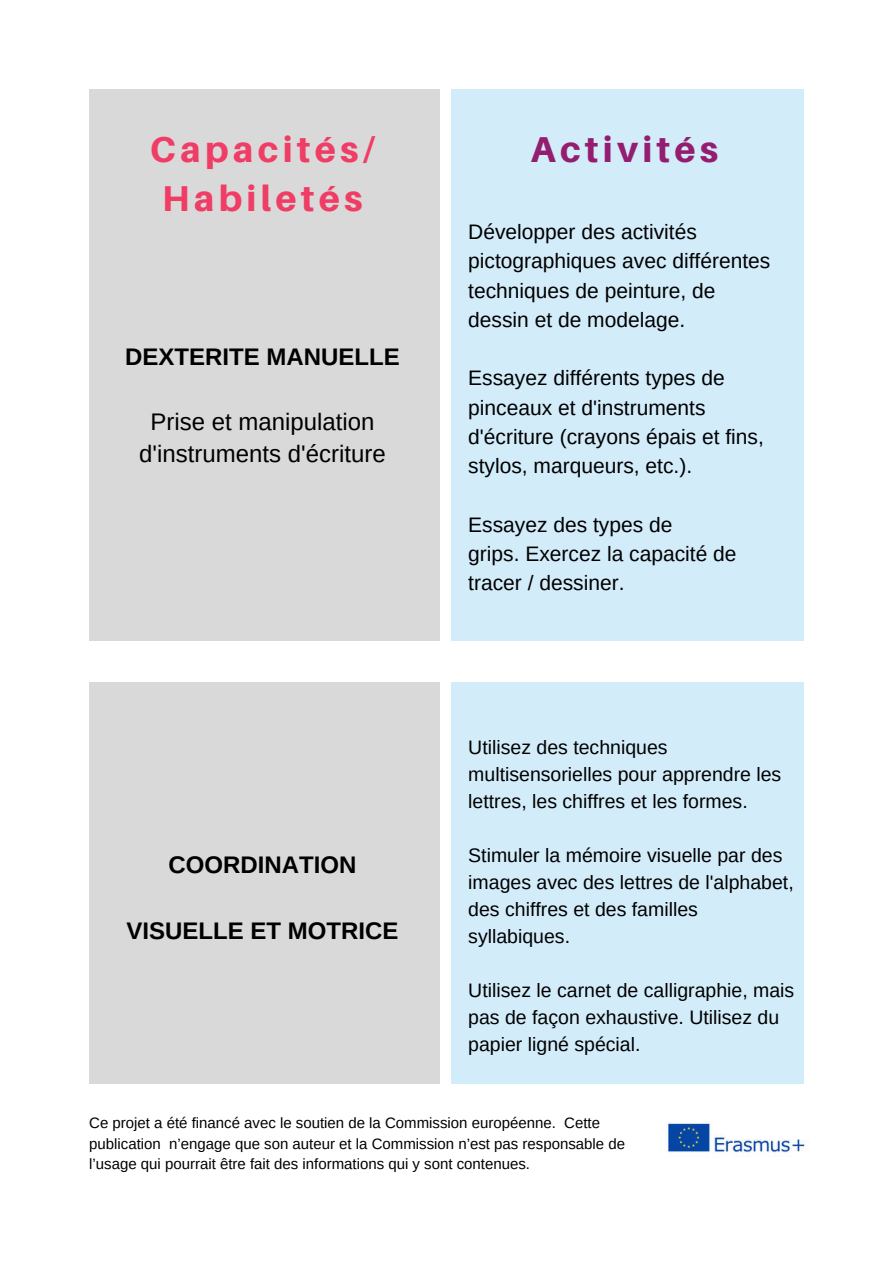
<style>
.page{position:relative;width:893px;height:1264px;background:#fff}
.page>*{position:absolute;margin:0;border:0;box-sizing:border-box;transform-origin:0 0}
.t1{font:800 36px "Aileron";letter-spacing:.12em;color:#f03d65}
.t2{font:800 36px "Aileron";letter-spacing:.12em;color:#941d6f}
.t3{font:700 24px "Arimo";color:#000}
.t4{font:24px/32.5px "Arimo";color:#000;text-align:center}
.t5{font:21px/29.2px "Arimo";color:#000}
.t6{font:21px/29.2px "Arimo";color:#000}
.t7{font:19.5px/27px "Arimo";color:#000}
.t8{font:19.5px/27px "Arimo";color:#000}
.t9{font:15px/20.2px "Arimo";color:#000}
</style>
<div class="page">
<img style="left:666px;top:1121px;width:141px;height:32px">
<div style="left:89px;top:89px;width:351px;height:551px;background:#d9d9d9"></div>
<div style="left:451px;top:89px;width:352px;height:551px;background:#d3ecfa"></div>
<div style="left:89px;top:682px;width:351px;height:401px;background:#d9d9d9"></div>
<div style="left:451px;top:682px;width:352px;height:401px;background:#d3ecfa"></div>
<h1 class="t1" style="left:150px;top:129px;width:227px">Capacités/</h1>
<h1 class="t2" style="left:531px;top:129px;width:189px">Activités</h1>
<h1 class="t1" style="left:162px;top:178px;width:202px">Habiletés</h1>
<p class="t3" style="left:125px;top:340px;width:276px">DEXTERITE MANUELLE</p>
<p class="t4" style="left:139px;top:405px;width:248px">Prise et manipulation d'instruments d'écriture</p>
<p class="t3" style="left:168px;top:848px;width:189px">COORDINATION</p>
<p class="t3" style="left:126px;top:913px;width:273px">VISUELLE ET MOTRICE</p>
<p class="t5" style="left:468px;top:217px;width:303px">Développer des activités pictographiques avec différentes techniques de peinture, de dessin et de modelage.</p>
<p class="t5" style="left:468px;top:363px;width:297px">Essayez différents types de pinceaux et d'instruments d'écriture (crayons épais et fins, stylos, marqueurs, etc.).</p>
<p class="t6" style="left:468px;top:510px;width:270px">Essayez des types de<br>grips. Exercez la capacité de tracer / dessiner.</p>
<p class="t7" style="left:468px;top:734px;width:314px">Utilisez des techniques multisensorielles pour apprendre les lettres, les chiffres et les formes.</p>
<p class="t7" style="left:468px;top:842px;width:327px">Stimuler la mémoire visuelle par des images avec des lettres de l'alphabet, des chiffres et des familles syllabiques.</p>
<p class="t8" style="left:468px;top:977px;width:327px">Utilisez le carnet de calligraphie, mais pas de façon exhaustive. Utilisez du papier ligné spécial.</p>
<p class="t9" style="left:89px;top:1113px;width:537px">Ce projet a été financé avec le soutien de la Commission européenne. Cette publication n’engage que son auteur et la Commission n’est pas responsable de l’usage qui pourrait être fait des informations qui y sont contenues.</p>
</div>
